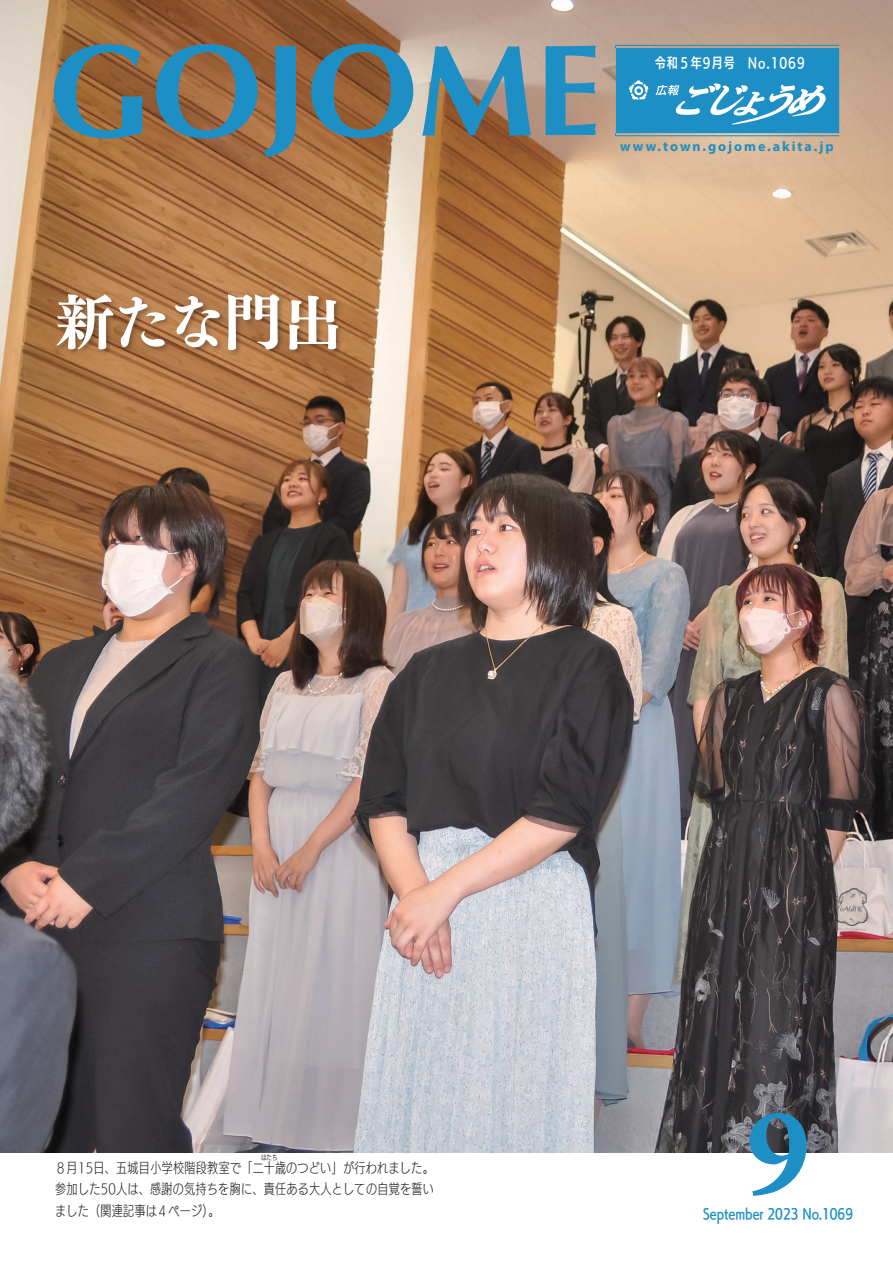
<style>
.page{position:relative;width:893px;height:1263px;background:#fff}
.page>*{position:absolute;margin:0;border:0;box-sizing:border-box;transform-origin:0 0}
.t1{font:700 127.5px "Minion Pro";color:#1d8fc4}
.t2{font:59.55px "UD Mincho Pr 6 N B";letter-spacing:-.045em;color:#fff}
.t3{font:13.8px/21.3px "UD Kakugo C80 Pro L";letter-spacing:.02em;color:#231f20}
.t4{font:700 13.8px "Myriad Pro";letter-spacing:.14em;color:#1d8fc4}
.t5{font:13.8px "UD Kakugo C80 Pro DB";color:#1d8fc4}
.t6{font:13.8px "UD Kakugo C80 Pro DB";letter-spacing:.07em;color:#fff}
.t7{font:6.9px "UD Kakugo C80 Pro L";color:#231f20}
</style>
<div class="page">
<img style="left:0;top:0;width:893px;height:1152px">
<svg style="left:422px;top:45px;width:109px;height:92px;background:#72919a"></svg>
<svg style="left:304px;top:44px;width:112px;height:97px;background:#6d7976"></svg>
<svg style="left:54px;top:44px;width:89px;height:96px;background:#69746c"></svg>
<svg style="left:544px;top:44px;width:55px;height:91px;background:#6896a9"></svg>
<svg style="left:156px;top:44px;width:140px;height:113px;background:#6b7671"></svg>
<svg style="left:616px;top:45px;width:223px;height:91px;background:#3b9bc7"></svg>
<div style="left:55px;top:293px;width:290px;height:65px;background:#231f20;opacity:.35"></div>
<p class="t2" style="left:55px;top:267px;width:288px">新たな門出</p>
<p class="t6" style="left:655px;top:52px;width:151px">令和５年9月号　No.1069</p>
<p class="t4" style="left:620px;top:138px;width:215px">www.town.gojome.akita.jp</p>
<p class="t7" style="left:261px;top:1152px;width:18px">はたち</p>
<p class="t3" style="left:55px;top:1178px;width:380px">参加した50人は、感謝の気持ちを胸に、責任ある大人としての自覚を誓いました（関連記事は４ページ）。</p>
<p class="t3" style="left:55px;top:1157px;width:380px">８月15日、五城目小学校階段教室で「二十歳のつどい」が行われました。</p>
<p class="t1" style="left:746px;top:1063px;width:65px">9</p>
<p class="t5" style="left:703px;top:1203px;width:151px">September 2023 No.1069</p>
</div>
